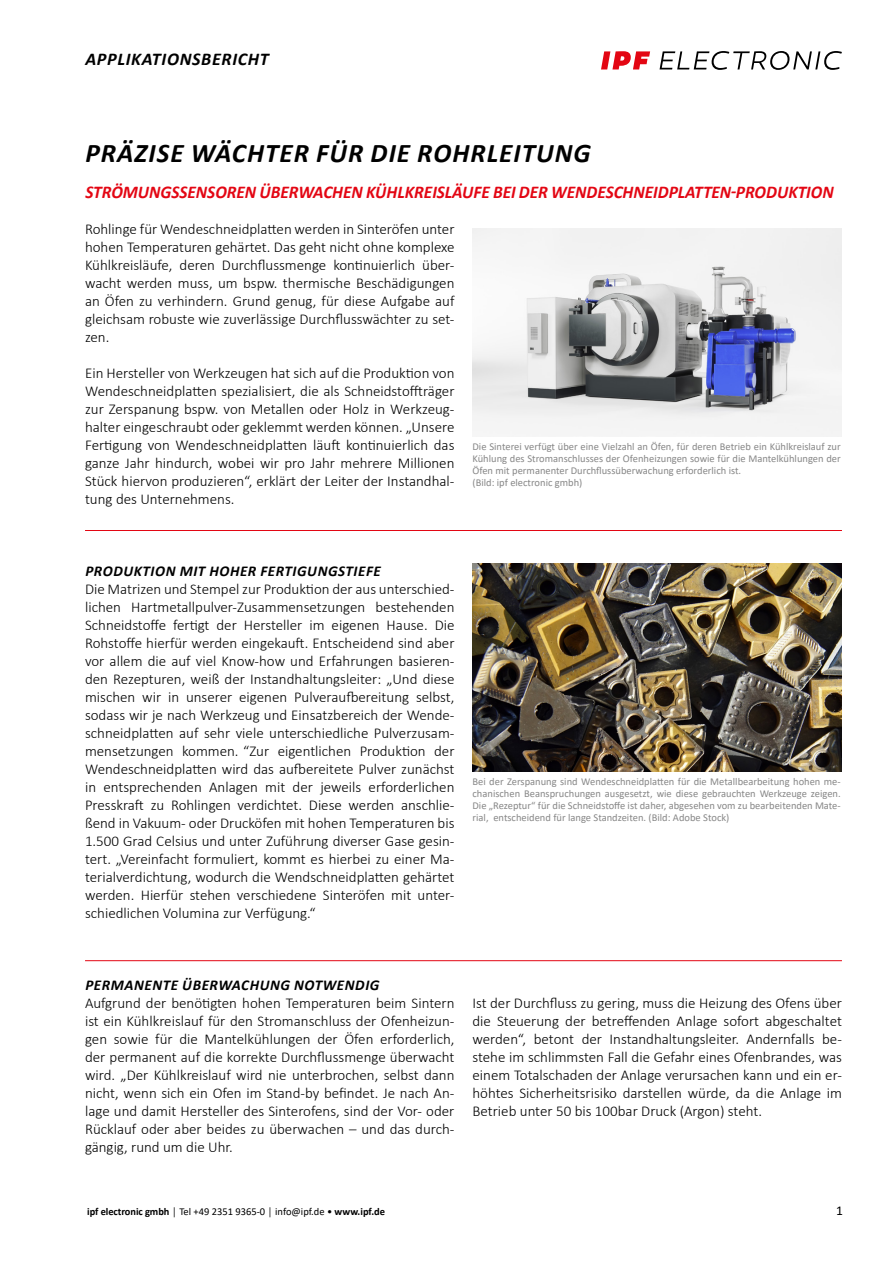
<style>
.page{position:relative;width:893px;height:1263px;background:#fff}
.page>*{position:absolute;margin:0;border:0;box-sizing:border-box;transform-origin:0 0}
.t1{font:italic 700 27px "Calibri";letter-spacing:.04em;color:#000}
.t2{font:italic 700 18px "Calibri";color:#e30613;scale:.96 1}
.t3{font:italic 700 18px "Calibri";letter-spacing:.04em;color:#000}
.t4{font:300 15px/18px "Calibri";color:#000;text-align:justify}
.t5{font:italic 700 15px "Calibri";letter-spacing:.04em;color:#000}
.t6{font:13.5px "Calibri";color:#000}
.t7{font:10.5px/12px "Calibri";color:#878787}
.t8{font:10.5px "Calibri";color:#000}
.s1{font-weight:700}
</style>
<div class="page">
<svg style="left:660px;top:51px;width:182px;height:19px"></svg>
<svg style="left:601px;top:51px;width:49px;height:18px"></svg>
<img style="left:473px;top:229px;width:369px;height:207px">
<hr style="left:85px;top:530px;width:757px;height:1px;background:#e30613">
<img style="left:473px;top:564px;width:369px;height:207px">
<hr style="left:85px;top:960px;width:757px;height:1px;background:#e30613">
<p class="t3" style="left:85px;top:46px;width:185px">APPLIKATIONSBERICHT</p>
<h1 class="t1" style="left:86px;top:134px;width:507px">PRÄZISE WÄCHTER FÜR DIE ROHRLEITUNG</h1>
<p class="t2" style="left:85px;top:179px;width:781px">STRÖMUNGSSENSOREN ÜBERWACHEN KÜHLKREISLÄUFE BEI DER WENDESCHNEIDPLATTEN-PRODUKTION</p>
<p class="t4" style="left:85px;top:220px;width:371px">Rohlinge für Wendeschneidplatten werden in Sinteröfen unter hohen Temperaturen gehärtet. Das geht nicht ohne komplexe Kühlkreisläufe, deren Durchflussmenge kontinuierlich über&shy;wacht werden muss, um bspw. thermische Beschädigungen an Öfen zu verhindern. Grund genug, für diese Aufgabe auf gleichsam robuste wie zuverlässige Durchflusswächter zu set&shy;zen.</p>
<p class="t4" style="left:85px;top:364px;width:371px">Ein Hersteller von Werkzeugen hat sich auf die Produktion von Wendeschneidplatten spezialisiert, die als Schneidstoffträger zur Zerspanung bspw. von Metallen oder Holz in Werkzeug&shy;halter eingeschraubt oder geklemmt werden können. „Unsere Fertigung von Wendeschneidplatten läuft kontinuierlich das ganze Jahr hindurch, wobei wir pro Jahr mehrere Millionen Stück hiervon produzieren“, erklärt der Leiter der Instandhal&shy;tung des Unternehmens.</p>
<p class="t7" style="left:472px;top:440px;width:370px">Die Sinterei verfügt über eine Vielzahl an Öfen, für deren Betrieb ein Kühlkreislauf zur Kühlung des Stromanschlusses der Ofenheizungen sowie für die Mantelkühlungen der Öfen mit permanenter Durchflussüberwachung erforderlich ist.<br>(Bild: ipf electronic gmbh)</p>
<p class="t5" style="left:85px;top:560px;width:297px">PRODUKTION MIT HOHER FERTIGUNGSTIEFE</p>
<p class="t4" style="left:85px;top:580px;width:371px">Die Matrizen und Stempel zur Produktion der aus unterschied&shy;lichen Hartmetallpulver-Zusammensetzungen bestehenden Schneidstoffe fertigt der Hersteller im eigenen Hause. Die Rohstoffe hierfür werden eingekauft. Entscheidend sind aber vor allem die auf viel Know-how und Erfahrungen basieren&shy;den Rezepturen, weiß der Instandhaltungsleiter: „Und diese mischen wir in unserer eigenen Pulveraufbereitung selbst, sodass wir je nach Werkzeug und Einsatzbereich der Wende&shy;schneidplatten auf sehr viele unterschiedliche Pulverzusam&shy;mensetzungen kommen. “Zur eigentlichen Produktion der Wendeschneidplatten wird das aufbereitete Pulver zunächst in entsprechenden Anlagen mit der jeweils erforderlichen Presskraft zu Rohlingen verdichtet. Diese werden anschlie&shy;ßend in Vakuum- oder Drucköfen mit hohen Temperaturen bis 1.500 Grad Celsius und unter Zuführung diverser Gase gesin&shy;tert. „Vereinfacht formuliert, kommt es hierbei zu einer Ma&shy;terialverdichtung, wodurch die Wendschneidplatten gehärtet werden. Hierfür stehen verschiedene Sinteröfen mit unter&shy;schiedlichen Volumina zur Verfügung.“</p>
<p class="t7" style="left:472px;top:775px;width:370px;text-align:justify">Bei der Zerspanung sind Wendeschneidplatten für die Metallbearbeitung hohen me&shy;chanischen Beanspruchungen ausgesetzt, wie diese gebrauchten Werkzeuge zeigen.<br>Die „Rezeptur“ für die Schneidstoffe ist daher, abgesehen vom zu bearbeitenden Mate&shy;rial, entscheidend für lange Standzeiten. (Bild: Adobe Stock)</p>
<p class="t5" style="left:85px;top:974px;width:296px">PERMANENTE ÜBERWACHUNG NOTWENDIG</p>
<p class="t4" style="left:85px;top:994px;width:371px">Aufgrund der benötigten hohen Temperaturen beim Sintern ist ein Kühlkreislauf für den Stromanschluss der Ofenheizun&shy;gen sowie für die Mantelkühlungen der Öfen erforderlich, der permanent auf die korrekte Durchflussmenge überwacht wird. „Der Kühlkreislauf wird nie unterbrochen, selbst dann nicht, wenn sich ein Ofen im Stand-by befindet. Je nach An&shy;lage und damit Hersteller des Sinterofens, sind der Vor- oder Rücklauf oder aber beides zu überwachen – und das durch&shy;gängig, rund um die Uhr.</p>
<p class="t4" style="left:472px;top:994px;width:371px">Ist der Durchfluss zu gering, muss die Heizung des Ofens über die Steuerung der betreffenden Anlage sofort abgeschaltet werden“, betont der Instandhaltungsleiter. Andernfalls be&shy;stehe im schlimmsten Fall die Gefahr eines Ofenbrandes, was einem Totalschaden der Anlage verursachen kann und ein er&shy;höhtes Sicherheitsrisiko darstellen würde, da die Anlage im Betrieb unter 50 bis 100bar Druck (Argon) steht.</p>
<p class="t8" style="left:87px;top:1204px;width:299px"><span class="s1">ipf electronic gmbh</span> │ Tel +49 2351 9365-0 │ info@ipf.de • <span class="s1">www.ipf.de</span></p>
<p class="t6" style="left:836px;top:1201px;width:8px">1</p>
</div>
